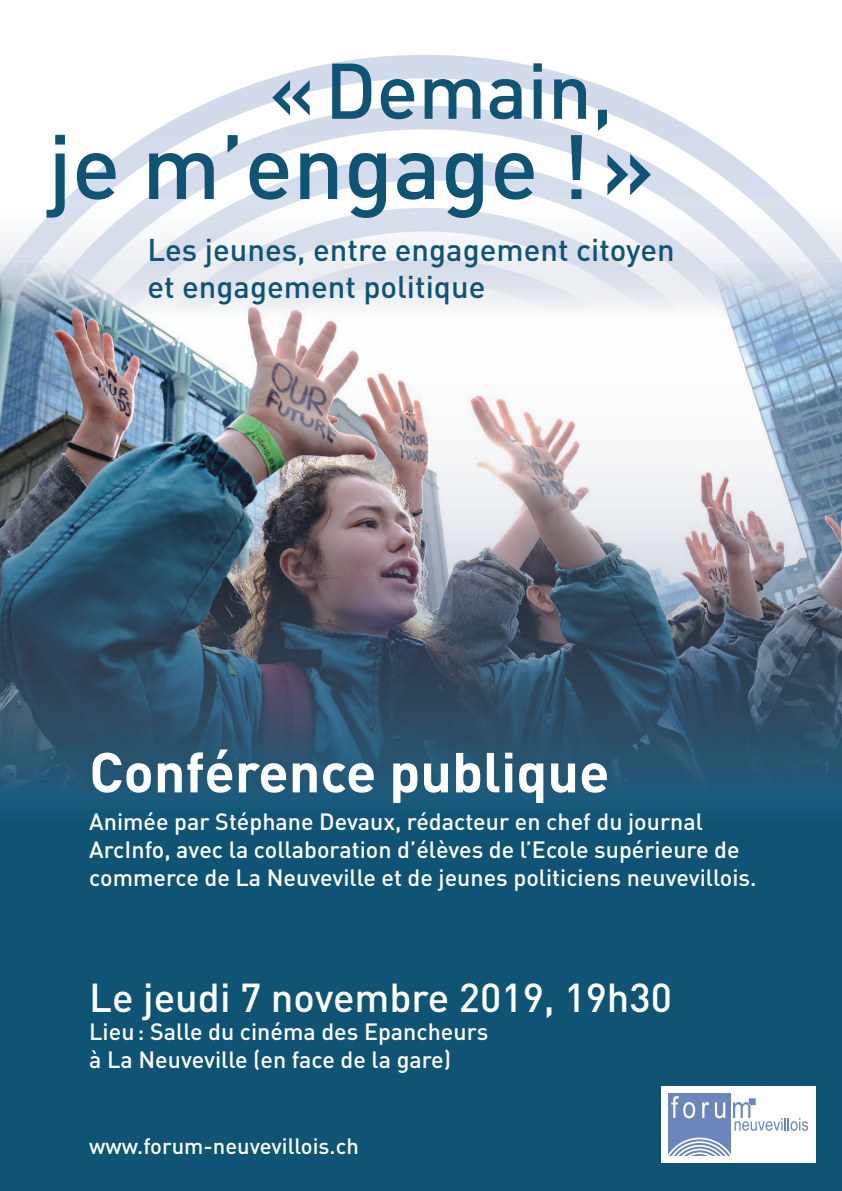
<style>
.page{position:relative;width:842px;height:1191px;background:#fff}
.page>*{position:absolute;margin:0;border:0;box-sizing:border-box;transform-origin:0 0}
.t1{font:500 89.7px "DIN";color:#0f5475}
.t2{font:500 77.5px "DIN";color:#0f5475}
.t3{font:700 55.4px "DIN";color:#fff}
.t4{font:500 39.9px "DIN";color:#fff}
.t5{font:500 31px/37.2px "DIN";color:#0f5475}
.t6{font:500 23.3px/27.9px "DIN";color:#fff}
.t7{font:500 22px "DIN";color:#fff}
</style>
<div class="page">
<div style="left:0;top:792px;width:842px;height:399px;background:#0f5475"></div>
<img style="left:0;top:310px;width:842px;height:482px">
<svg style="left:0;top:55px;width:842px;height:255px"></svg>
<svg style="left:37px;top:106px;width:776px;height:204px"></svg>
<svg style="left:101px;top:157px;width:648px;height:153px"></svg>
<svg style="left:171px;top:208px;width:508px;height:102px"></svg>
<svg style="left:253px;top:259px;width:345px;height:51px"></svg>
<div style="left:662px;top:1086px;width:154px;height:76px;background:#fff"></div>
<div style="left:668px;top:1093px;width:63px;height:63px;background:#6b86bc"></div>
<svg style="left:671px;top:1096px;width:24px;height:22px"></svg>
<svg style="left:702px;top:1102px;width:7px;height:16px"></svg>
<svg style="left:715px;top:1102px;width:10px;height:16px"></svg>
<svg style="left:733px;top:1098px;width:75px;height:32px"></svg>
<svg style="left:668px;top:1137px;width:63px;height:19px"></svg>
<h2 class="t2" style="left:269px;top:41px;width:345px">« Demain,</h2>
<h1 class="t1" style="left:48px;top:109px;width:607px">je m’engage ! »</h1>
<h3 class="t5" style="left:147px;top:230px;width:529px">Les jeunes, entre engagement citoyen et engagement politique</h3>
<h3 class="t3" style="left:89px;top:736px;width:522px">Conférence publique</h3>
<p class="t6" style="left:89px;top:806px;width:669px">Animée par Stéphane Devaux, rédacteur en chef du journal<br>ArcInfo, avec la collaboration d’élèves de l’Ecole supérieure de commerce de La Neuveville et de jeunes politiciens neuvevillois.</p>
<h3 class="t4" style="left:89px;top:972px;width:584px">Le jeudi 7 novembre 2019, 19h30</h3>
<p class="t6" style="left:89px;top:1016px;width:400px">Lieu : Salle du cinéma des Epancheurs à La Neuveville (en face de la gare)</p>
<p class="t7" style="left:89px;top:1131px;width:271px">www.forum-neuvevillois.ch</p>
</div>
